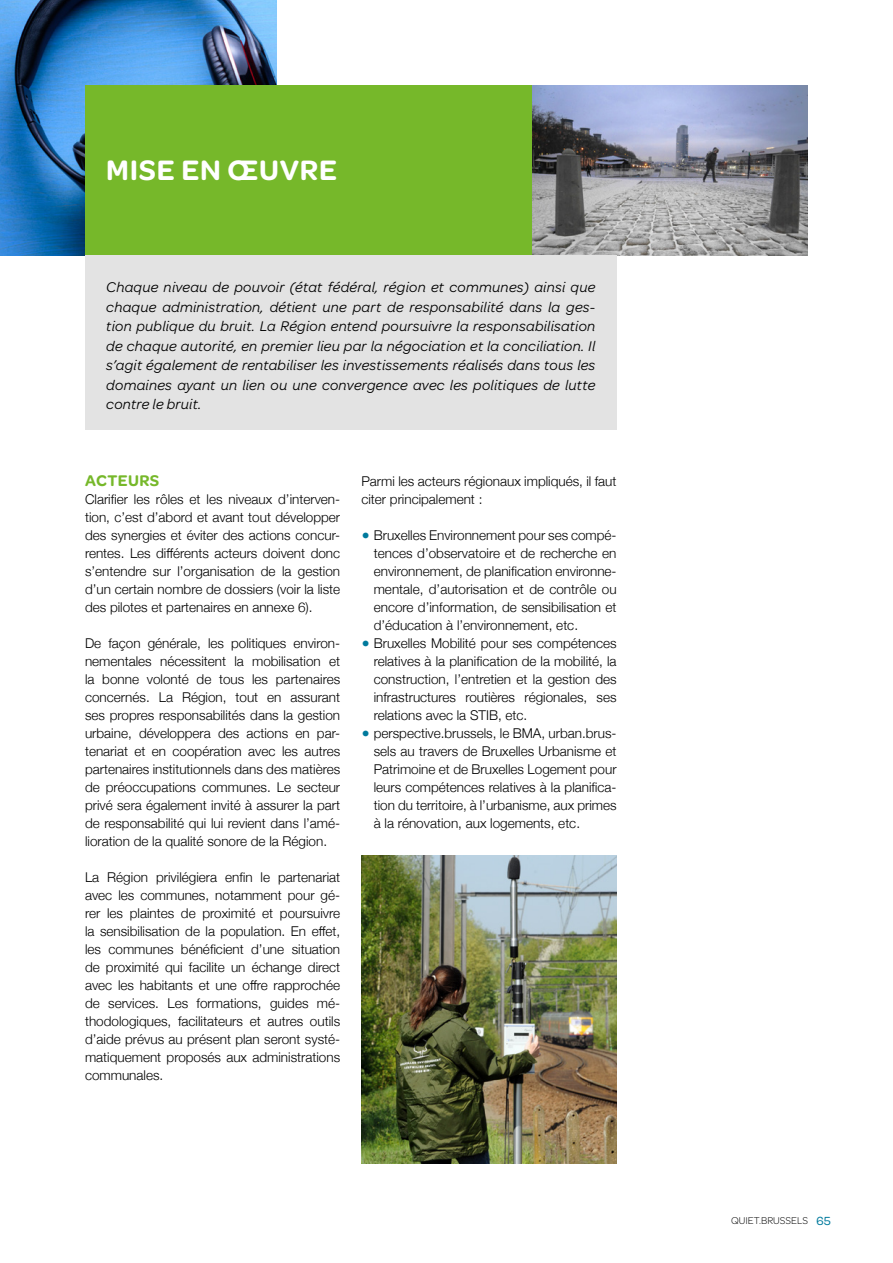
<style>
.page{position:relative;width:893px;height:1263px;background:#fff}
.page>*{position:absolute;margin:0;border:0;box-sizing:border-box;transform-origin:0 0}
.t1{font:600 30px "Omnes";letter-spacing:.025em;color:#fff}
.t2{font:600 16.5px "Omnes";letter-spacing:.025em;color:#76b82a}
.t3{font:italic 15px/19.5px "Omnes";letter-spacing:.02em;color:#000;text-align:justify}
.t4{font:300 13.5px/18px "Helvetica Neue";color:#000;text-align:justify}
.t5{font:300 10.5px "Omnes";color:#000}
.s1{color:#007a9d}
.s2{font-family:"Mija";font-weight:400;font-size:12px;color:#007a9d}
</style>
<div class="page">
<img style="left:361px;top:855px;width:256px;height:308px">
<img style="left:0;top:0;width:276px;height:255px">
<img style="left:531px;top:85px;width:277px;height:170px">
<div style="left:85px;top:85px;width:446px;height:170px;background:#76b82a"></div>
<div style="left:85px;top:255px;width:532px;height:174px;background:#e3e3e3"></div>
<h1 class="t1" style="left:106px;top:149px;width:232px">MISE EN ŒUVRE</h1>
<p class="t3" style="left:106px;top:277px;width:491px">Chaque niveau de pouvoir (état fédéral, région et communes) ainsi que chaque administration, détient une part de responsabilité dans la ges&shy;tion publique du bruit. La Région entend poursuivre la responsabilisation de chaque autorité, en premier lieu par la négociation et la conciliation. Il s’agit également de rentabiliser les investissements réalisés dans tous les domaines ayant un lien ou une convergence avec les politiques de lutte contre le bruit.</p>
<p class="t2" style="left:85px;top:469px;width:76px">ACTEURS</p>
<p class="t4" style="left:85px;top:489px;width:257px">Clarifier les rôles et les niveaux d’interven&shy;tion, c’est d’abord et avant tout développer des synergies et éviter des actions concur&shy;rentes. Les différents acteurs doivent donc s’entendre sur l’organisation de la gestion d’un certain nombre de dossiers (voir la liste des pilotes et partenaires en annexe 6).</p>
<p class="t4" style="left:85px;top:633px;width:257px">De façon générale, les politiques environ&shy;nementales nécessitent la mobilisation et la bonne volonté de tous les partenaires concernés. La Région, tout en assurant ses propres responsabilités dans la gestion urbaine, développera des actions en par&shy;tenariat et en coopération avec les autres partenaires institutionnels dans des matières de préoccupations communes. Le secteur privé sera également invité à assurer la part de responsabilité qui lui revient dans l’amé&shy;lioration de la qualité sonore de la Région.</p>
<p class="t4" style="left:85px;top:867px;width:257px">La Région privilégiera enfin le partenariat avec les communes, notamment pour gé&shy;rer les plaintes de proximité et poursuivre la sensibilisation de la population. En effet, les communes bénéficient d’une situation de proximité qui facilite un échange direct avec les habitants et une offre rapprochée de services. Les formations, guides mé&shy;thodologiques, facilitateurs et autres outils d’aide prévus au présent plan seront systé&shy;matiquement proposés aux administrations communales.</p>
<p class="t4" style="left:361px;top:471px;width:257px">Parmi les acteurs régionaux impliqués, il faut citer principalement :</p>
<p class="t4" style="left:374px;top:525px;width:244px;text-indent:-12px"><span class="s1">●</span> Bruxelles Environnement pour ses compé&shy;tences d’observatoire et de recherche en environnement, de planification environne&shy;mentale, d’autorisation et de contrôle ou encore d’information, de sensibilisation et d’éducation à l’environnement, etc.</p>
<p class="t4" style="left:374px;top:633px;width:244px;text-indent:-12px"><span class="s1">●</span> Bruxelles Mobilité pour ses compétences relatives à la planification de la mobilité, la construction, l’entretien et la gestion des infrastructures routières régionales, ses relations avec la STIB, etc.</p>
<p class="t4" style="left:374px;top:723px;width:244px;text-indent:-12px"><span class="s1">●</span> perspective.brussels, le BMA, urban.brus&shy;sels au travers de Bruxelles Urbanisme et Patrimoine et de Bruxelles Logement pour leurs compétences relatives à la planifica&shy;tion du territoire, à l’urbanisme, aux primes à la rénovation, aux logements, etc.</p>
<p class="t5" style="left:731px;top:1214px;width:101px">QUIET.BRUSSELS <span class="s2">65</span></p>
</div>
